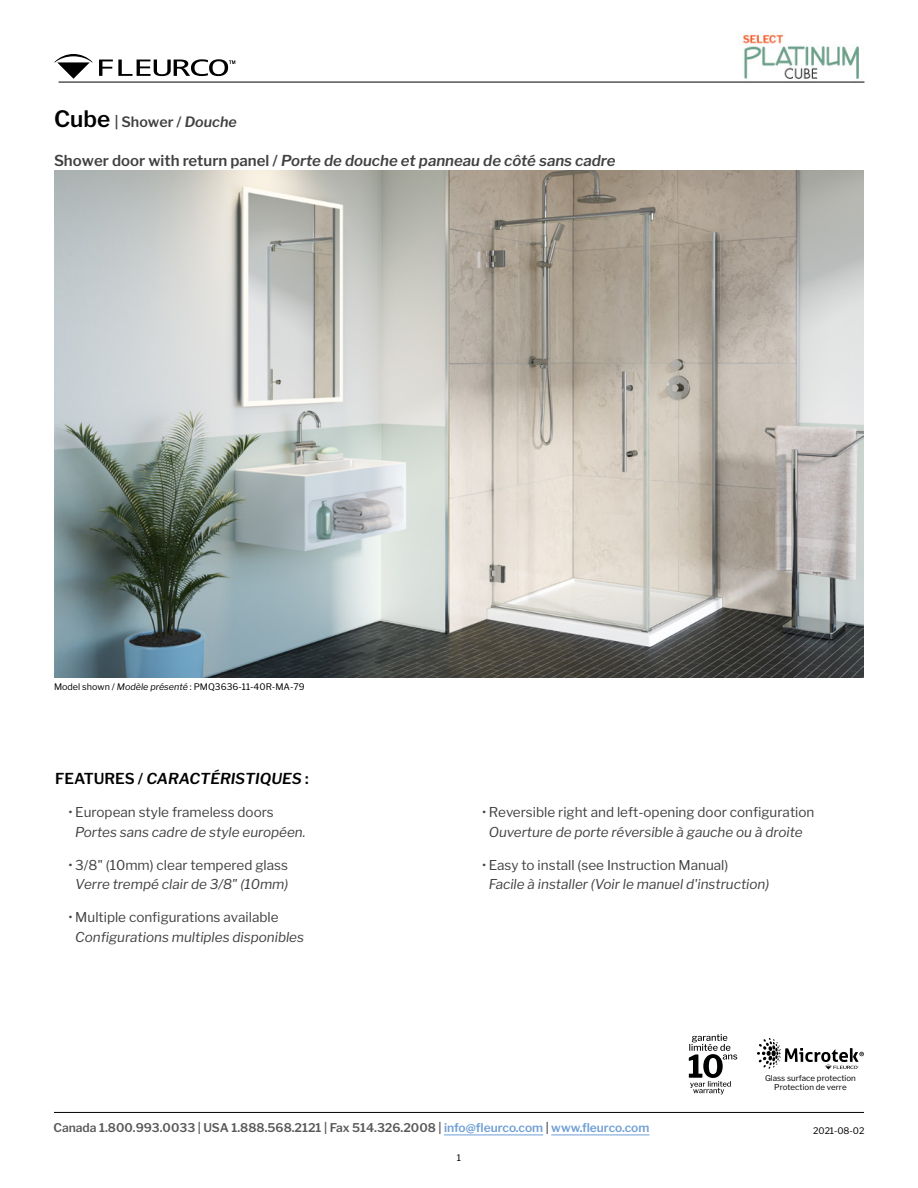
<style>
.page{position:relative;width:918px;height:1188px;background:#fff}
.page>*{position:absolute;margin:0;border:0;box-sizing:border-box;transform-origin:0 0}
.t1{font:italic 600 15px "Libre Franklin";color:#414042}
.t2{font:italic 600 15px "Libre Franklin";color:#000}
.t3{font:600 14.25px "Libre Franklin";color:#414042}
.t4{font:italic 13.5px "Libre Franklin";color:#414042}
.t5{font:13.5px "Libre Franklin";color:#414042}
.t6{font:600 12px "Libre Franklin";color:#58595b}
.t7{font:9px "Libre Franklin";color:#000}
.t8{font:7.95px/9.6px "Libre Franklin";color:#000;text-align:center}
.s1{font-size:22.5px;color:#000}
.s2{font-style:italic}
.s3{font-style:normal}
.s4{color:#6f9fd5}
</style>
<div class="page">
<img style="left:719px;top:31px;width:146px;height:51px">
<hr style="left:54px;top:1112px;width:810px;height:1px;background:#000">
<hr style="left:444px;top:1135px;width:99px;height:1px;background:#6f9fd5">
<hr style="left:551px;top:1135px;width:98px;height:1px;background:#6f9fd5">
<svg style="left:54px;top:54px;width:39px;height:25px"></svg>
<svg style="left:99px;top:59px;width:136px;height:17px"></svg>
<hr style="left:59px;top:82px;width:805px;height:1px;background:#000">
<svg style="left:689px;top:1034px;width:48px;height:60px"></svg>
<svg style="left:757px;top:1038px;width:107px;height:31px"></svg>
<img style="left:54px;top:170px;width:810px;height:508px">
<p class="t3" style="left:54px;top:113px;width:184px"><span class="s1">Cube</span> | Shower / <span class="s2">Douche</span></p>
<p class="t1" style="left:54px;top:152px;width:563px"><span class="s3">Shower door with return panel /</span> Porte de douche et panneau de côté sans cadre</p>
<p class="t7" style="left:54px;top:682px;width:252px">Model shown / <span class="s2">Modèle présenté</span> : PMQ3636-11-40R-MA-79</p>
<p class="t2" style="left:55px;top:770px;width:255px"><span class="s3">Features /</span> Caractéristiques <span class="s3">:</span></p>
<p class="t5" style="left:69px;top:804px;width:207px">• European style frameless doors</p>
<p class="t4" style="left:75px;top:824px;width:232px">Portes sans cadre de style européen.</p>
<p class="t5" style="left:69px;top:857px;width:221px">• 3/8" (10mm) clear tempered glass</p>
<p class="t4" style="left:75px;top:876px;width:215px">Verre trempé clair de 3/8" (10mm)</p>
<p class="t5" style="left:69px;top:909px;width:212px">• Multiple configurations available</p>
<p class="t4" style="left:75px;top:929px;width:230px">Configurations multiples disponibles</p>
<p class="t5" style="left:482px;top:804px;width:334px">• Reversible right and left-opening door configuration</p>
<p class="t4" style="left:489px;top:824px;width:315px">Ouverture de porte réversible à gauche ou à droite</p>
<p class="t5" style="left:482px;top:857px;width:248px">• Easy to install (see Instruction Manual)</p>
<p class="t4" style="left:489px;top:876px;width:282px">Facile à installer (Voir le manuel d'instruction)</p>
<p class="t8" style="left:765px;top:1073px;width:92px">Glass surface protection<br>Protection de verre</p>
<p class="t6" style="left:54px;top:1120px;width:597px">Canada 1.800.993.0033 | USA 1.888.568.2121 | Fax 514.326.2008 | <span class="s4">info@fleurco.com</span> | <span class="s4">www.fleurco.com</span></p>
<p class="t7" style="left:457px;top:1153px;width:6px">1</p>
<p class="t7" style="left:813px;top:1125px;width:53px">2021-08-02</p>
</div>
